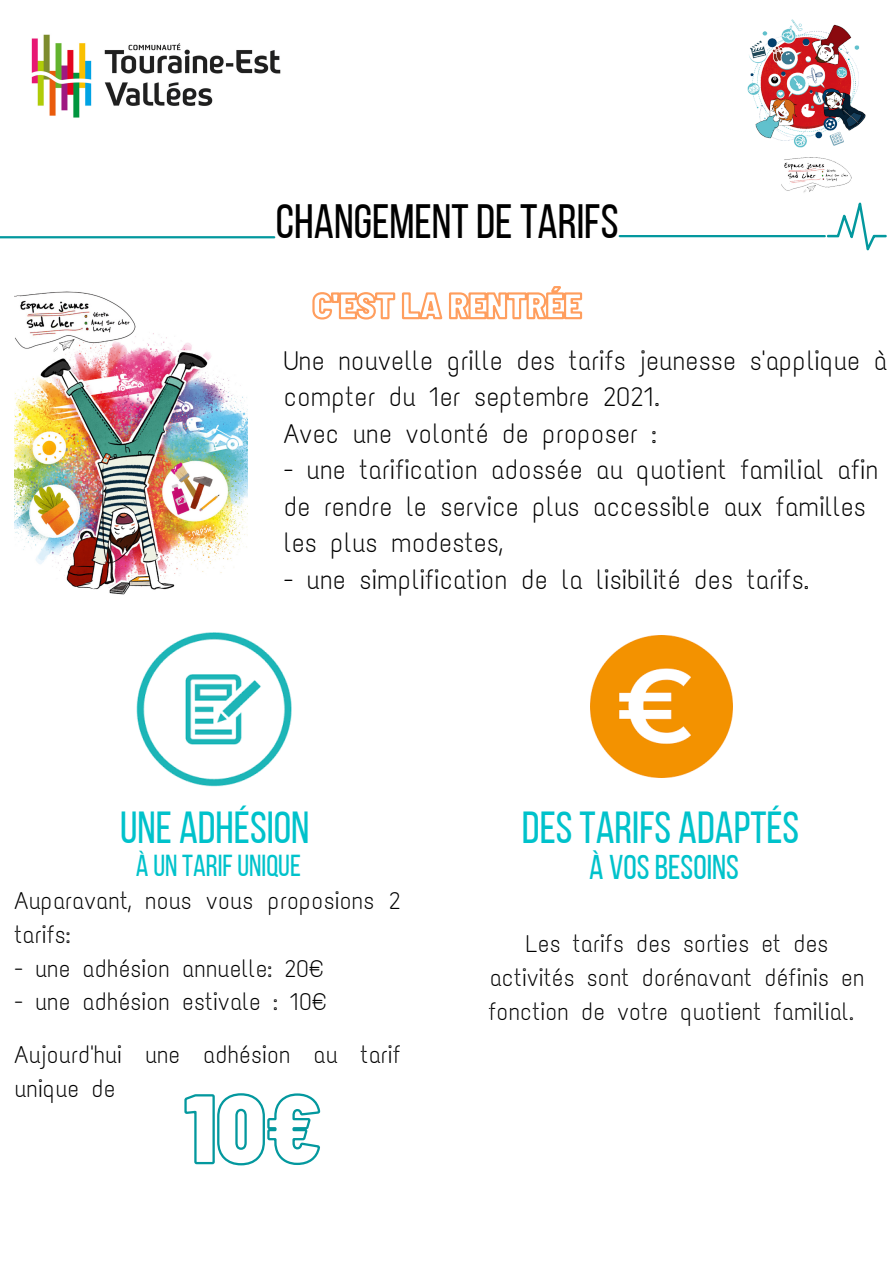
<style>
.page{position:relative;width:894px;height:1264px;background:#fff}
.page>*{position:absolute;margin:0;border:0;box-sizing:border-box;transform-origin:0 0}
.t1{font:48px "Bebas Neue";color:#000}
.t2{font:44.85px "Bebas Neue";color:#00c2cb}
.t3{font:34.2px "Bebas Neue";color:#00c2cb}
.t4{font:30.3px "Bebas Neue";color:#00c2cb}
.t5{font:26.85px/36.5px "Text Me One";color:#000}
.t6{font:24.15px/33.8px "Text Me One";color:#000}
</style>
<div class="page">
<img style="left:31px;top:34px;width:250px;height:84px">
<img style="left:747px;top:19px;width:119px;height:129px">
<img style="left:781px;top:157px;width:106px;height:81px">
<hr style="left:0;top:236px;width:274px;height:2px;background:#03989e">
<hr style="left:619px;top:235px;width:205px;height:2px;background:#03989e">
<svg style="left:826px;top:202px;width:60px;height:49px"></svg>
<img style="left:15px;top:291px;width:233px;height:304px">
<img style="left:137px;top:632px;width:154px;height:154px">
<img style="left:590px;top:635px;width:142px;height:142px">
<svg style="left:312px;top:286px;width:271px;height:34px"></svg>
<svg style="left:184px;top:1093px;width:137px;height:73px"></svg>
<p class="t1" style="left:276px;top:202px;width:344px">CHANGEMENTDETARIFS</p>
<p class="t5" style="left:284px;top:342px;width:605px">Une nouvelle grille des tarifs jeunesse s'applique à compter du 1er septembre 2021.</p>
<p class="t5" style="left:284px;top:415px;width:374px">Avec une volonté de proposer :</p>
<p class="t5" style="left:284px;top:452px;width:596px">- une tarification adossée au quotient familial afin de rendre le service plus accessible aux familles les plus modestes,</p>
<p class="t5" style="left:284px;top:561px;width:527px">- une simplification de la lisibilité des tarifs.</p>
<p class="t2" style="left:120px;top:809px;width:191px">UNE ADHÉSION</p>
<p class="t4" style="left:136px;top:852px;width:166px">À UN TARIFUNIQUE</p>
<p class="t6" style="left:15px;top:884px;width:388px">Auparavant, nous vous proposions 2 tarifs:</p>
<p class="t6" style="left:15px;top:951px;width:312px">- une adhésion annuelle: 20€</p>
<p class="t6" style="left:15px;top:985px;width:315px">- une adhésion estivale : 10€</p>
<p class="t6" style="left:15px;top:1038px;width:388px">Aujourd'hui une adhésion au tarif unique de</p>
<p class="t2" style="left:522px;top:809px;width:279px">DESTARIFS ADAPTÉS</p>
<p class="t3" style="left:589px;top:853px;width:151px">À VOSBESOINS</p>
<p class="t6" style="left:488px;top:927px;width:377px;text-align:center">Les tarifs des sorties et des activités sont dorénavant définis en fonction de votre quotient familial.</p>
</div>
